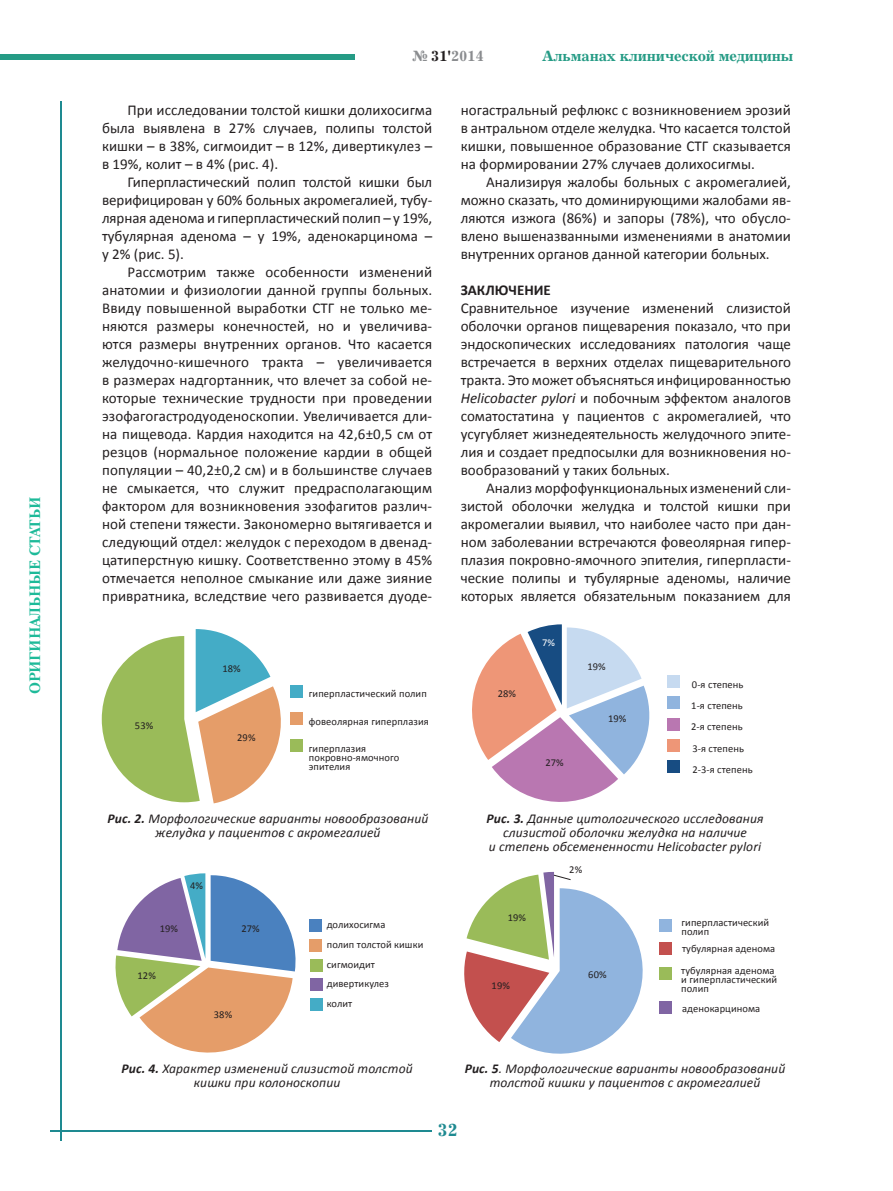
<style>
.page{position:relative;width:893px;height:1191px;background:#fff}
.page>*{position:absolute;margin:0;border:0;box-sizing:border-box;transform-origin:0 0}
.t1{font:700 18px "Excelsior LT Std";color:#1e8a91}
.t2{font:15px/18px "Calibri";color:#231f20;text-align:justify}
.t3{font:700 15px "Excelsior LT Std";letter-spacing:-.01em;color:#259b85}
.t4{font:700 15px "Newton C";color:#1eba99}
.t5{font:700 15px "Calibri";color:#231f20}
.t6{font:700 15px "Excelsior LT Std";letter-spacing:-.01em;color:#8a8c8f}
.t7{font:italic 13.5px/14.1px "Calibri";letter-spacing:.01em;color:#231f20;text-align:center}
.t8{font:10.5px/9px "Calibri";letter-spacing:.01em;color:#231f20}
.t9{font:10.5px "Calibri";color:#fff}
.s1{color:#231f20}
.s2{font-style:italic}
.s3{font-weight:700}
</style>
<div class="page">
<div style="left:0;top:54px;width:355px;height:6px;background:#259b85"></div>
<hr style="left:60px;top:101px;width:2px;height:1039px;background:#1e8a91">
<hr style="left:51px;top:1129px;width:381px;height:2px;background:#1e8a91">
<svg style="left:102px;top:629px;width:179px;height:174px"></svg>
<div style="left:290px;top:685px;width:13px;height:13px;background:#44acc6"></div>
<div style="left:290px;top:712px;width:13px;height:13px;background:#e59d69"></div>
<div style="left:290px;top:739px;width:13px;height:12px;background:#9abb59"></div>
<div style="left:310px;top:959px;width:13px;height:12px;background:#9abb59"></div>
<div style="left:310px;top:978px;width:13px;height:13px;background:#8065a3"></div>
<div style="left:310px;top:998px;width:13px;height:12px;background:#44acc6"></div>
<div style="left:309px;top:919px;width:13px;height:13px;background:#4a81bf"></div>
<div style="left:309px;top:939px;width:13px;height:12px;background:#e59d69"></div>
<svg style="left:115px;top:873px;width:181px;height:180px"></svg>
<svg style="left:472px;top:624px;width:178px;height:178px"></svg>
<div style="left:667px;top:675px;width:12px;height:13px;background:#c6daf0"></div>
<div style="left:667px;top:696px;width:12px;height:12px;background:#90b4de"></div>
<div style="left:667px;top:759px;width:13px;height:13px;background:#174c82"></div>
<div style="left:667px;top:718px;width:12px;height:12px;background:#b977b1"></div>
<div style="left:667px;top:739px;width:12px;height:13px;background:#ee9677"></div>
<div style="left:659px;top:919px;width:13px;height:13px;background:#90b4de"></div>
<div style="left:659px;top:942px;width:13px;height:12px;background:#c3504e"></div>
<div style="left:659px;top:967px;width:13px;height:13px;background:#9abb59"></div>
<div style="left:659px;top:1001px;width:13px;height:13px;background:#8065a3"></div>
<svg style="left:464px;top:872px;width:179px;height:182px"></svg>
<p class="t4" style="left:27px;top:693px;width:198px;rotate:-90deg">ОРИГИНАЛЬНЫЕ СТАТЬИ</p>
<p class="t6" style="left:412px;top:47px;width:73px">№ <span class="s1">31'</span>2014</p>
<p class="t3" style="left:542px;top:47px;width:253px">Альманах клинической медицины</p>
<p class="t2" style="left:102px;top:100px;width:332px;text-indent:26px">При исследовании толстой кишки долихосигма была выявлена в 27% случаев, полипы толстой кишки – в 38%, сигмоидит – в 12%, дивертикулез – в 19%, колит – в 4% (рис. 4).</p>
<p class="t2" style="left:102px;top:172px;width:332px;text-indent:26px">Гиперпластический полип толстой кишки был верифицирован у 60% больных акромегалией, тубу&shy;лярная аденома и гиперпластический полип – у 19%, тубулярная аденома – у 19%, аденокарцинома – у 2% (рис. 5).</p>
<p class="t2" style="left:102px;top:262px;width:332px;text-indent:26px">Рассмотрим также особенности изменений анатомии и физиологии данной группы больных.<br>Ввиду повышенной выработки СТГ не только ме&shy;няются размеры конечностей, но и увеличива&shy;ются размеры внутренних органов. Что касается желудочно-кишечного тракта – увеличивается в размерах надгортанник, что влечет за собой не&shy;которые технические трудности при проведении эзофагогастродуоденоскопии. Увеличивается дли&shy;на пищевода. Кардия находится на 42,6±0,5 см от резцов (нормальное положение кардии в общей популяции – 40,2±0,2 см) и в большинстве случаев не смыкается, что служит предрасполагающим фактором для возникновения эзофагитов различ&shy;ной степени тяжести. Закономерно вытягивается и следующий отдел: желудок с переходом в двенад&shy;цатиперстную кишку. Соответственно этому в 45% отмечается неполное смыкание или даже зияние привратника, вследствие чего развивается дуоде-</p>
<p class="t2" style="left:461px;top:100px;width:332px">ногастральный рефлюкс с возникновением эрозий в антральном отделе желудка. Что касается толстой кишки, повышенное образование СТГ сказывается на формировании 27% случаев долихосигмы.</p>
<p class="t2" style="left:461px;top:172px;width:332px;text-indent:26px">Анализируя жалобы больных с акромегалией, можно сказать, что доминирующими жалобами яв&shy;ляются изжога (86%) и запоры (78%), что обусло&shy;влено вышеназванными изменениями в анатомии внутренних органов данной категории больных.</p>
<p class="t5" style="left:461px;top:281px;width:92px">ЗАКЛЮЧЕНИЕ</p>
<p class="t2" style="left:461px;top:298px;width:332px">Сравнительное изучение изменений слизистой оболочки органов пищеварения показало, что при эндоскопических исследованиях патология чаще встречается в верхних отделах пищеварительного тракта. Это может объясняться инфицированностью <span class="s2">Helicobacter pylori</span> и побочным эффектом аналогов соматостатина у пациентов с акромегалией, что усугубляет жизнедеятельность желудочного эпите&shy;лия и создает предпосылки для возникновения но&shy;вообразований у таких больных.</p>
<p class="t2" style="left:461px;top:478px;width:332px;text-indent:26px">Анализ морфофункциональных изменений сли&shy;зистой оболочки желудка и толстой кишки при акромегалии выявил, что наиболее часто при дан&shy;ном заболевании встречаются фовеолярная гипер&shy;плазия покровно-ямочного эпителия, гиперпласти&shy;ческие полипы и тубулярные аденомы, наличие которых является обязательным показанием для</p>
<p class="t9" style="left:542px;top:636px;width:14px">7%</p>
<p class="t8" style="left:222px;top:663px;width:20px">18%</p>
<p class="t8" style="left:587px;top:661px;width:20px">19%</p>
<p class="t8" style="left:692px;top:679px;width:53px">0-я степень</p>
<p class="t8" style="left:135px;top:720px;width:20px">53%</p>
<p class="t8" style="left:309px;top:689px;width:119px">гиперпластический полип</p>
<p class="t8" style="left:309px;top:716px;width:121px">фовеолярная гиперплазия</p>
<p class="t8" style="left:498px;top:688px;width:20px">28%</p>
<p class="t8" style="left:608px;top:713px;width:20px">19%</p>
<p class="t8" style="left:691px;top:700px;width:53px">1-я степень</p>
<p class="t8" style="left:691px;top:722px;width:53px">2-я степень</p>
<p class="t8" style="left:237px;top:732px;width:20px">29%</p>
<p class="t8" style="left:309px;top:743px;width:92px">гиперплазия покровно-ямочного эпителия</p>
<p class="t8" style="left:545px;top:757px;width:20px">27%</p>
<p class="t8" style="left:692px;top:743px;width:53px">3-я степень</p>
<p class="t8" style="left:692px;top:764px;width:62px">2-3-я степень</p>
<p class="t7" style="left:108px;top:811px;width:322px"><span class="s3">Рис. 2.</span> Морфологические варианты новообразований желудка у пациентов с акромегалией</p>
<p class="t7" style="left:487px;top:811px;width:278px"><span class="s3">Рис. 3.</span> Данные цитологического исследования слизистой оболочки желудка на наличие<br>и степень обсемененности Helicobacter pylori</p>
<p class="t8" style="left:569px;top:864px;width:14px">2%</p>
<p class="t8" style="left:190px;top:880px;width:14px">4%</p>
<p class="t8" style="left:160px;top:923px;width:20px">19%</p>
<p class="t8" style="left:138px;top:971px;width:20px">12%</p>
<p class="t8" style="left:241px;top:923px;width:20px">27%</p>
<p class="t8" style="left:214px;top:1009px;width:20px">38%</p>
<p class="t8" style="left:327px;top:914px;width:98px;line-height:20px">долихосигма<br>полип толстой кишки</p>
<p class="t8" style="left:327px;top:953px;width:64px;line-height:19.8px">сигмоидит дивертикулез колит</p>
<p class="t8" style="left:508px;top:913px;width:20px">19%</p>
<p class="t8" style="left:492px;top:980px;width:20px">19%</p>
<p class="t8" style="left:588px;top:969px;width:20px">60%</p>
<p class="t8" style="left:681px;top:917px;width:89px">гиперпластический полип</p>
<p class="t8" style="left:681px;top:937px;width:96px;line-height:21.6px">тубулярная аденома тубулярная аденома</p>
<p class="t8" style="left:681px;top:974px;width:97px">и гиперпластический полип</p>
<p class="t8" style="left:682px;top:1003px;width:80px">аденокарцинома</p>
<p class="t7" style="left:122px;top:1060px;width:293px"><span class="s3">Рис. 4.</span> Характер изменений слизистой толстой кишки при колоноскопии</p>
<p class="t7" style="left:465px;top:1061px;width:322px"><span class="s3">Рис. 5</span>. Морфологические варианты новообразований толстой кишки у пациентов с акромегалией</p>
<p class="t1" style="left:438px;top:1119px;width:22px">32</p>
</div>
